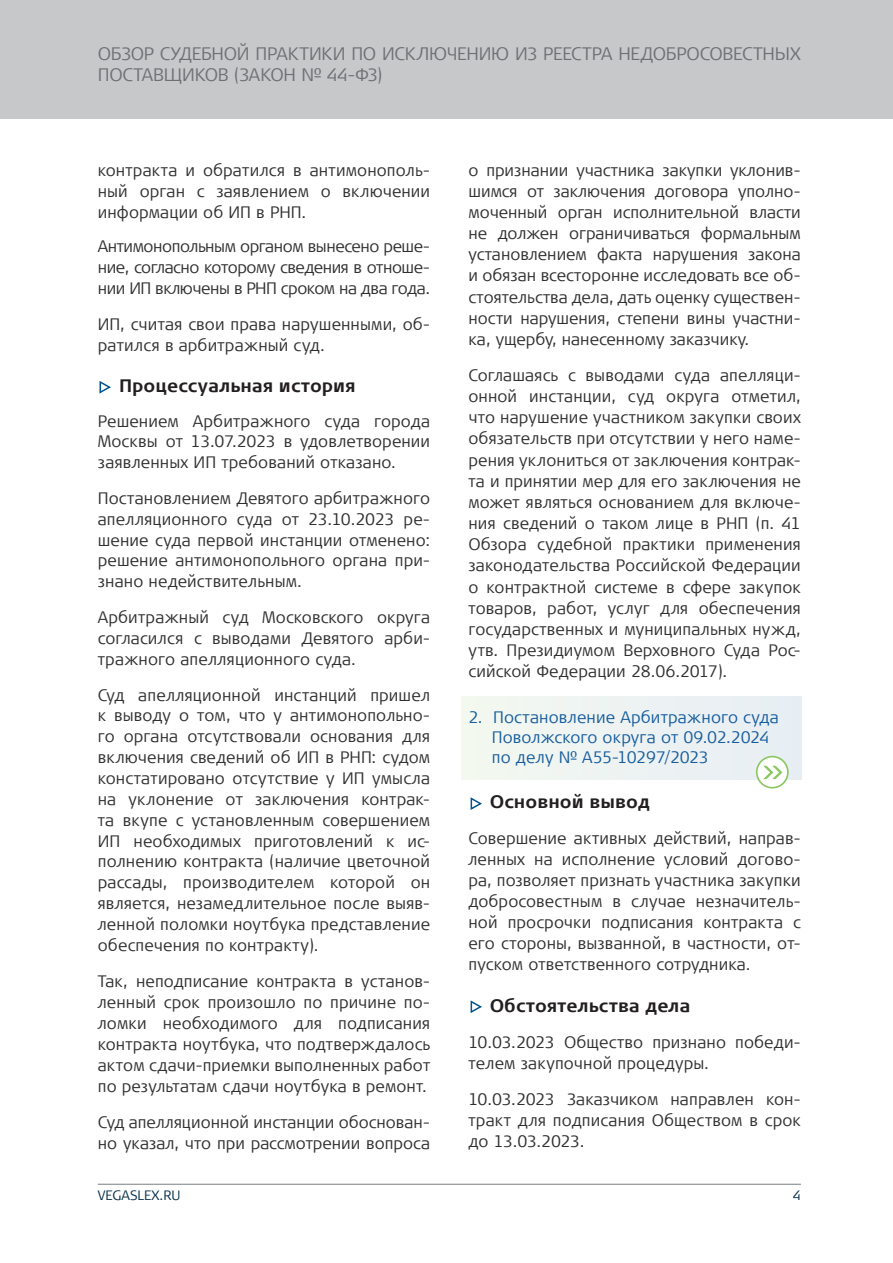
<style>
.page{position:relative;width:893px;height:1263px;background:#fff}
.page>*{position:absolute;margin:0;border:0;box-sizing:border-box;transform-origin:0 0}
.t1{font:300 18px/21.6px "Signa Offc Pro";letter-spacing:-.015em;color:#6f7073}
.t2{font:700 18px "Signa Offc Pro";letter-spacing:.01em;color:#231f20}
.t3{font:300 16.5px/21.1px "Signa Offc Pro";letter-spacing:.005em;color:#312f30;text-align:justify}
.t4{font:300 16.5px "Signa Offc Pro";letter-spacing:.005em;color:#175d9e}
.t5{font:300 16.5px "Signa Offc Pro";letter-spacing:-.015em;color:#175d9e}
.t6{font:300 13.5px "Signa Offc Pro";color:#032d49}
</style>
<div class="page">
<div style="left:0;top:0;width:893px;height:119px;background:#c7c8ca"></div>
<hr style="left:98px;top:1184px;width:703px;height:1px;background:#797d7f">
<div style="left:461px;top:696px;width:341px;height:83px;background:#edf3f2"></div>
<svg style="left:470px;top:797px;width:12px;height:13px"></svg>
<svg style="left:99px;top:381px;width:12px;height:13px"></svg>
<svg style="left:470px;top:1000px;width:12px;height:13px"></svg>
<svg style="left:756px;top:756px;width:33px;height:32px"></svg>
<p class="t1" style="left:98px;top:42px;width:704px">ОБЗОР СУДЕБНОЙ ПРАКТИКИ ПО ИСКЛЮЧЕНИЮ ИЗ РЕЕСТРА НЕДОБРОСОВЕСТНЫХ<br>ПОСТАВЩИКОВ (ЗАКОН № 44-ФЗ)</p>
<p class="t3" style="left:98px;top:159px;width:334px">контракта и обратился в антимонополь&shy;ный орган с заявлением о включении информации об ИП в РНП.</p>
<p class="t3" style="left:98px;top:235px;width:334px">Антимонопольным органом вынесено реше&shy;ние, согласно которому сведения в отноше&shy;нии ИП включены в РНП сроком на два года.</p>
<p class="t3" style="left:98px;top:313px;width:334px">ИП, считая свои права нарушенными, об&shy;ратился в арбитражный суд.</p>
<p class="t2" style="left:119px;top:373px;width:238px">Процессуальная история</p>
<p class="t3" style="left:98px;top:410px;width:334px">Решением Арбитражного суда города Москвы от 13.07.2023 в удовлетворении заявленных ИП требований отказано.</p>
<p class="t3" style="left:98px;top:487px;width:334px;line-height:20.7px">Постановлением Девятого арбитражного апелляционного суда от 23.10.2023 ре&shy;шение суда первой инстанции отменено: решение антимонопольного органа при&shy;знано недействительным.</p>
<p class="t3" style="left:98px;top:606px;width:334px">Арбитражный суд Московского округа согласился с выводами Девятого арби&shy;тражного апелляционного суда.</p>
<p class="t3" style="left:98px;top:684px;width:334px">Суд апелляционной инстанций пришел к выводу о том, что у антимонопольно&shy;го органа отсутствовали основания для включения сведений об ИП в РНП: судом констатировано отсутствие у ИП умысла на уклонение от заключения контрак&shy;та вкупе с установленным совершением ИП необходимых приготовлений к ис&shy;полнению контракта (наличие цветочной рассады, производителем которой он является, незамедлительное после выяв&shy;ленной поломки ноутбука представление обеспечения по контракту).</p>
<p class="t3" style="left:98px;top:970px;width:334px">Так, неподписание контракта в установ&shy;ленный срок произошло по причине по&shy;ломки необходимого для подписания контракта ноутбука, что подтверждалось актом сдачи-приемки выполненных работ по результатам сдачи ноутбука в ремонт.</p>
<p class="t3" style="left:98px;top:1111px;width:334px">Суд апелляционной инстанции обоснован&shy;но указал, что при рассмотрении вопроса</p>
<p class="t3" style="left:468px;top:159px;width:334px">о признании участника закупки уклонив&shy;шимся от заключения договора уполно&shy;моченный орган исполнительной власти не должен ограничиваться формальным установлением факта нарушения закона и обязан всесторонне исследовать все об&shy;стоятельства дела, дать оценку существен&shy;ности нарушения, степени вины участни&shy;ка, ущербу, нанесенному заказчику.</p>
<p class="t3" style="left:468px;top:364px;width:334px">Соглашаясь с выводами суда апелляци&shy;онной инстанции, суд округа отметил, что нарушение участником закупки своих обязательств при отсутствии у него наме&shy;рения уклониться от заключения контрак&shy;та и принятии мер для его заключения не может являться основанием для включе&shy;ния сведений о таком лице в РНП (п. 41<br>Обзора судебной практики применения законодательства Российской Федерации о контрактной системе в сфере закупок товаров, работ, услуг для обеспечения государственных и муниципальных нужд, утв. Президиумом Верховного Суда Рос&shy;сийской Федерации 28.06.2017).</p>
<p class="t4" style="left:468px;top:706px;width:312px">2. Постановление Арбитражного суда</p>
<p class="t4" style="left:492px;top:726px;width:279px">Поволжского округа от 09.02.2024</p>
<p class="t5" style="left:492px;top:746px;width:219px">по делу № А55-10297/2023</p>
<p class="t2" style="left:490px;top:790px;width:161px">Основной вывод</p>
<p class="t3" style="left:468px;top:827px;width:334px">Совершение активных действий, направ&shy;ленных на исполнение условий догово&shy;ра, позволяет признать участника закупки добросовестным в случае незначитель&shy;ной просрочки подписания контракта с его стороны, вызванной, в частности, от&shy;пуском ответственного сотрудника.</p>
<p class="t2" style="left:490px;top:994px;width:202px">Обстоятельства дела</p>
<p class="t3" style="left:468px;top:1031px;width:334px">10.03.2023 Общество признано победи&shy;телем закупочной процедуры.</p>
<p class="t3" style="left:468px;top:1088px;width:334px">10.03.2023 Заказчиком направлен кон&shy;тракт для подписания Обществом в срок до 13.03.2023.</p>
<p class="t6" style="left:98px;top:1186px;width:84px">VEGASLEX.RU</p>
<p class="t6" style="left:793px;top:1185px;width:10px">4</p>
</div>
